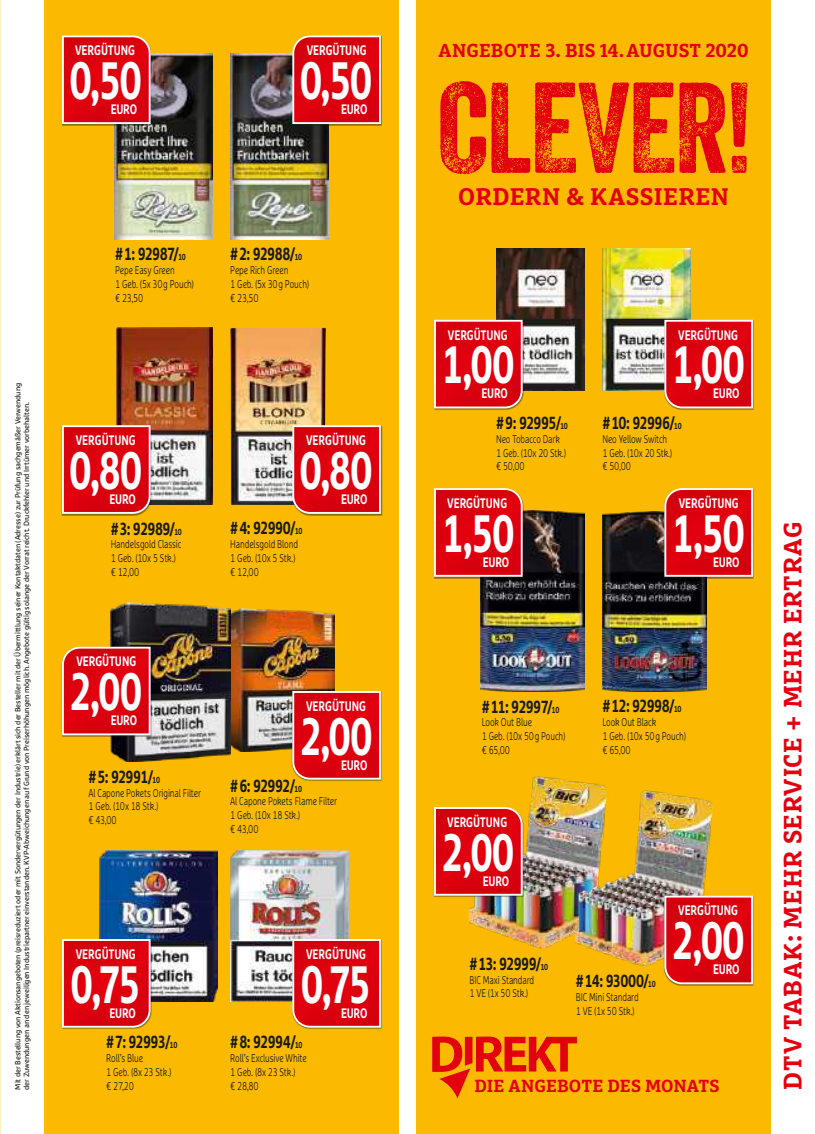
<style>
.page{position:relative;width:815px;height:1134px;background:#fff}
.page>*{position:absolute;margin:0;border:0;box-sizing:border-box;transform-origin:0 0}
.t1{font:124.62px "Veneer Two";letter-spacing:-.02em;color:#e3000f}
.t2{font:700 52.5px "Marselis Pro";letter-spacing:-.035em;color:#fff;scale:.7 1}
.t3{font:700 25px "Marselis Slab Pro";letter-spacing:.025em;color:#e3000f}
.t4{font:700 24px "Marselis Slab Pro";letter-spacing:.015em;color:#e3000f}
.t5{font:700 18.75px "Marselis Slab Pro";color:#e3000f}
.t6{font:700 17.5px "Marselis Pro";letter-spacing:-.05em;color:#1a1a18;scale:.75 1}
.t7{font:700 17.5px "Marselis Slab Pro";color:#e3000f}
.t8{font:700 13.75px "Marselis Pro";color:#fff;scale:.75 1}
.t9{font:300 11.25px/13.8px "Marselis Pro";letter-spacing:-.015em;color:#1a1a18;scale:.75 1}
.t10{font:7.5px/8.8px "Marselis Pro";letter-spacing:-.01em;color:#1a1a18}
.s1{font-size:8.75px}
</style>
<div class="page">
<div style="left:44px;top:0;width:355px;height:1134px;background:#fbba00"></div>
<div style="left:416px;top:0;width:355px;height:1134px;background:#fbba00"></div>
<img style="left:469px;top:776px;width:137px;height:173px">
<img style="left:574px;top:789px;width:138px;height:177px">
<img style="left:602px;top:512px;width:104px;height:179px">
<img style="left:481px;top:511px;width:104px;height:181px">
<img style="left:496px;top:249px;width:89px;height:142px">
<img style="left:603px;top:249px;width:88px;height:142px">
<img style="left:99px;top:850px;width:118px;height:151px">
<img style="left:230px;top:850px;width:118px;height:151px">
<img style="left:231px;top:609px;width:103px;height:143px">
<img style="left:111px;top:602px;width:120px;height:160px">
<img style="left:230px;top:328px;width:96px;height:177px">
<img style="left:117px;top:328px;width:96px;height:177px">
<img style="left:114px;top:53px;width:99px;height:186px">
<img style="left:230px;top:53px;width:99px;height:186px">
<div style="left:42px;top:35px;width:144px;height:91px;background:#1a1a18;opacity:.25"></div>
<svg style="left:61px;top:35px;width:91px;height:90px;background:#dc1a21"></svg>
<div style="left:413px;top:320px;width:145px;height:90px;background:#1a1a18;opacity:.25"></div>
<svg style="left:433px;top:319px;width:91px;height:90px;background:#dc1b21"></svg>
<div style="left:41px;top:425px;width:145px;height:91px;background:#1a1a18;opacity:.25"></div>
<svg style="left:61px;top:424px;width:91px;height:91px;background:#dc1c21"></svg>
<div style="left:413px;top:488px;width:145px;height:91px;background:#1a1a18;opacity:.25"></div>
<svg style="left:433px;top:488px;width:91px;height:90px;background:#da1920"></svg>
<div style="left:41px;top:646px;width:145px;height:91px;background:#1a1a18;opacity:.25"></div>
<svg style="left:61px;top:646px;width:91px;height:90px;background:#db1921"></svg>
<div style="left:413px;top:807px;width:145px;height:91px;background:#1a1a18;opacity:.25"></div>
<svg style="left:433px;top:806px;width:91px;height:91px;background:#dc1c21"></svg>
<div style="left:43px;top:939px;width:143px;height:91px;background:#1a1a18;opacity:.25"></div>
<svg style="left:61px;top:938px;width:91px;height:90px;background:#db1a22"></svg>
<div style="left:272px;top:35px;width:144px;height:91px;background:#1a1a18;opacity:.25"></div>
<svg style="left:291px;top:35px;width:91px;height:90px;background:#db1a21"></svg>
<div style="left:643px;top:320px;width:145px;height:90px;background:#1a1a18;opacity:.25"></div>
<svg style="left:663px;top:319px;width:91px;height:90px;background:#dc1b22"></svg>
<div style="left:271px;top:425px;width:145px;height:91px;background:#1a1a18;opacity:.25"></div>
<svg style="left:291px;top:424px;width:91px;height:91px;background:#dc1c23"></svg>
<div style="left:643px;top:488px;width:145px;height:91px;background:#1a1a18;opacity:.25"></div>
<svg style="left:663px;top:488px;width:91px;height:90px;background:#da1920"></svg>
<div style="left:271px;top:691px;width:145px;height:91px;background:#1a1a18;opacity:.25"></div>
<svg style="left:291px;top:690px;width:91px;height:90px;background:#dc1a21"></svg>
<div style="left:643px;top:895px;width:145px;height:91px;background:#1a1a18;opacity:.25"></div>
<svg style="left:663px;top:895px;width:91px;height:90px;background:#dd1a21"></svg>
<div style="left:274px;top:939px;width:142px;height:91px;background:#1a1a18;opacity:.25"></div>
<svg style="left:291px;top:938px;width:91px;height:90px;background:#dd1c23"></svg>
<svg style="left:432px;top:1036px;width:145px;height:62px"></svg>
<p class="t10" style="left:13px;top:1090px;width:708px;rotate:-90deg">Mit der Bestellung von Aktionsangeboten (preisreduziert oder mit Sondervergütungen der Industrie) erklärt sich der Besteller mit der Übermittlung seiner Kontaktdaten (Adresse) zur Prüfung sachgemäßer Verwendung der Zuwendungen an den jeweiligen Industriepartner einverstanden. KVP-Abweichungen auf Grund von Preiserhöhungen möglich. Angebote gültig solange der Vorrat reicht. Druckfehler und Irrtümer vorbehalten.</p>
<p class="t8" style="left:75px;top:42px;width:82px">VERGÜTUNG</p>
<h2 class="t2" style="left:69px;top:48px;width:106px">0,50</h2>
<p class="t8" style="left:111px;top:100px;width:37px">EURO</p>
<p class="t8" style="left:307px;top:42px;width:82px">VERGÜTUNG</p>
<h2 class="t2" style="left:300px;top:48px;width:106px">0,50</h2>
<p class="t8" style="left:341px;top:100px;width:37px">EURO</p>
<h3 class="t6" style="left:115px;top:243px;width:96px">#1: 92987/<span class="s1">10</span></h3>
<p class="t9" style="left:115px;top:263px;width:107px">Pepe Easy Green<br>1 Geb. (5x 30g Pouch) € 23,50</p>
<h3 class="t6" style="left:230px;top:243px;width:97px">#2: 92988/<span class="s1">10</span></h3>
<p class="t9" style="left:230px;top:263px;width:107px">Pepe Rich Green<br>1 Geb. (5x 30g Pouch) € 23,50</p>
<h3 class="t5" style="left:439px;top:39px;width:311px">ANGEBOTE 3. BIS 14. AUGUST 2020</h3>
<h1 class="t1" style="left:437px;top:52px;width:318px">CLEVER!</h1>
<h3 class="t4" style="left:458px;top:181px;width:272px">ORDERN &amp; KASSIEREN</h3>
<p class="t8" style="left:448px;top:326px;width:82px">VERGÜTUNG</p>
<h2 class="t2" style="left:441px;top:332px;width:107px">1,00</h2>
<p class="t8" style="left:482px;top:385px;width:37px">EURO</p>
<p class="t8" style="left:678px;top:326px;width:82px">VERGÜTUNG</p>
<h2 class="t2" style="left:671px;top:332px;width:107px">1,00</h2>
<p class="t8" style="left:713px;top:385px;width:37px">EURO</p>
<h3 class="t6" style="left:496px;top:412px;width:97px">#9: 92995/<span class="s1">10</span></h3>
<p class="t9" style="left:496px;top:432px;width:95px">Neo Tobacco Dark<br>1 Geb. (10x 20 Stk.) € 50,00</p>
<h3 class="t6" style="left:602px;top:412px;width:107px">#10: 92996/<span class="s1">10</span></h3>
<p class="t9" style="left:602px;top:432px;width:95px">Neo Yellow Switch<br>1 Geb. (10x 20 Stk.) € 50,00</p>
<p class="t8" style="left:76px;top:432px;width:82px">VERGÜTUNG</p>
<h2 class="t2" style="left:69px;top:437px;width:106px">0,80</h2>
<p class="t8" style="left:110px;top:490px;width:37px">EURO</p>
<p class="t8" style="left:447px;top:494px;width:82px">VERGÜTUNG</p>
<h2 class="t2" style="left:441px;top:500px;width:107px">1,50</h2>
<p class="t8" style="left:483px;top:553px;width:37px">EURO</p>
<p class="t8" style="left:306px;top:432px;width:82px">VERGÜTUNG</p>
<h2 class="t2" style="left:299px;top:437px;width:106px">0,80</h2>
<p class="t8" style="left:341px;top:490px;width:37px">EURO</p>
<p class="t8" style="left:679px;top:494px;width:82px">VERGÜTUNG</p>
<h2 class="t2" style="left:671px;top:500px;width:107px">1,50</h2>
<p class="t8" style="left:713px;top:553px;width:37px">EURO</p>
<h3 class="t6" style="left:230px;top:517px;width:98px">#4: 92990/<span class="s1">10</span></h3>
<p class="t9" style="left:230px;top:537px;width:92px">Handelsgold Blond<br>1 Geb. (10x 5 Stk.) € 12,00</p>
<h3 class="t6" style="left:111px;top:517px;width:97px">#3: 92989/<span class="s1">10</span></h3>
<p class="t9" style="left:111px;top:537px;width:96px">Handelsgold Classic<br>1 Geb. (10x 5 Stk.) € 12,00</p>
<p class="t8" style="left:76px;top:653px;width:82px">VERGÜTUNG</p>
<h2 class="t2" style="left:69px;top:659px;width:107px">2,00</h2>
<p class="t8" style="left:111px;top:712px;width:37px">EURO</p>
<h3 class="t6" style="left:89px;top:766px;width:97px">#5: 92991/<span class="s1">10</span></h3>
<p class="t9" style="left:89px;top:786px;width:151px">Al Capone Pokets Original Filter<br>1 Geb. (10x 18 Stk.)<br>€ 43,00</p>
<p class="t8" style="left:306px;top:697px;width:82px">VERGÜTUNG</p>
<h2 class="t2" style="left:299px;top:703px;width:107px">2,00</h2>
<p class="t8" style="left:341px;top:756px;width:37px">EURO</p>
<h3 class="t6" style="left:230px;top:774px;width:97px">#6: 92992/<span class="s1">10</span></h3>
<p class="t9" style="left:230px;top:794px;width:144px">Al Capone Pokets Flame Filter<br>1 Geb. (10x 18 Stk.)<br>€ 43,00</p>
<p class="t8" style="left:76px;top:945px;width:82px">VERGÜTUNG</p>
<h2 class="t2" style="left:71px;top:951px;width:102px">0,75</h2>
<p class="t8" style="left:110px;top:1004px;width:37px">EURO</p>
<h3 class="t6" style="left:106px;top:1031px;width:96px">#7: 92993/<span class="s1">10</span></h3>
<p class="t9" style="left:106px;top:1051px;width:89px">Roll’s Blue<br>1 Geb. (8x 23 Stk.) € 27,20</p>
<p class="t8" style="left:306px;top:945px;width:82px">VERGÜTUNG</p>
<h2 class="t2" style="left:301px;top:951px;width:102px">0,75</h2>
<p class="t8" style="left:341px;top:1004px;width:37px">EURO</p>
<h3 class="t6" style="left:230px;top:1031px;width:98px">#8: 92994/<span class="s1">10</span></h3>
<p class="t9" style="left:230px;top:1051px;width:103px">Roll’s Exclusive White<br>1 Geb. (8x 23 Stk.)<br>€ 28,80</p>
<h3 class="t6" style="left:482px;top:696px;width:105px">#11: 92997/<span class="s1">10</span></h3>
<p class="t9" style="left:482px;top:715px;width:113px">Look Out Blue<br>1 Geb. (10x 50g Pouch) € 65,00</p>
<h3 class="t6" style="left:602px;top:695px;width:107px">#12: 92998/<span class="s1">10</span></h3>
<p class="t9" style="left:602px;top:715px;width:113px">Look Out Black<br>1 Geb. (10x 50g Pouch) € 65,00</p>
<p class="t8" style="left:447px;top:813px;width:82px">VERGÜTUNG</p>
<h2 class="t2" style="left:441px;top:819px;width:107px">2,00</h2>
<p class="t8" style="left:483px;top:872px;width:37px">EURO</p>
<h3 class="t6" style="left:469px;top:953px;width:106px">#13: 92999/<span class="s1">10</span></h3>
<p class="t9" style="left:469px;top:973px;width:88px">BIC Maxi Standard<br>1 VE (1x 50 Stk.)</p>
<h3 class="t6" style="left:576px;top:970px;width:108px">#14: 93000/<span class="s1">10</span></h3>
<p class="t9" style="left:576px;top:990px;width:86px">BIC Mini Standard<br>1 VE (1x 50 Stk.)</p>
<p class="t8" style="left:678px;top:902px;width:82px">VERGÜTUNG</p>
<h2 class="t2" style="left:671px;top:908px;width:107px">2,00</h2>
<p class="t8" style="left:713px;top:961px;width:37px">EURO</p>
<h3 class="t7" style="left:474px;top:1074px;width:246px">DIE ANGEBOTE DES MONATS</h3>
<h3 class="t3" style="left:777px;top:1089px;width:570px;rotate:-90deg">DTV TABAK: MEHR SERVICE + MEHR ERTRAG</h3>
</div>
